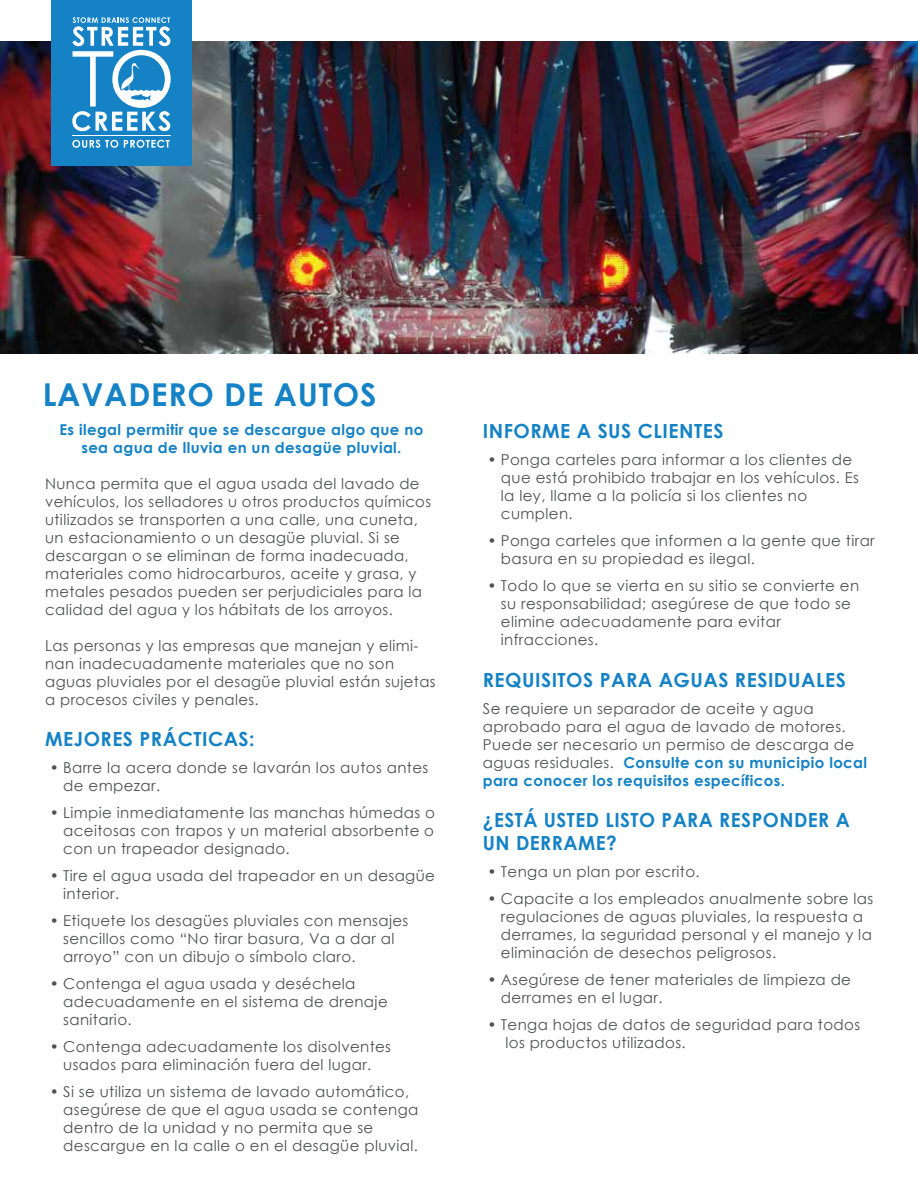
<style>
.page{position:relative;width:918px;height:1188px;background:#fff}
.page>*{position:absolute;margin:0;border:0;box-sizing:border-box;transform-origin:0 0}
.t1{font:700 31.5px "Century Gothic";letter-spacing:.025em;color:#1582c5}
.t2{font:700 19.5px/23.4px "Century Gothic";letter-spacing:.025em;color:#1582c5}
.t3{font:15px/18px "Century Gothic";letter-spacing:.025em;color:#4f5050}
.t4{font:700 15px/18px "Century Gothic";letter-spacing:.025em;color:#1582c5;text-align:center}
.s1{font-weight:700;color:#1582c5}
</style>
<div class="page">
<img style="left:0;top:42px;width:918px;height:312px">
<div style="left:51px;top:0;width:141px;height:165px;background:#1582c5"></div>
<svg style="left:72px;top:140px;width:46px;height:8px"></svg>
<svg style="left:124px;top:140px;width:46px;height:8px"></svg>
<svg style="left:72px;top:17px;width:99px;height:114px"></svg>
<hr style="left:72px;top:135px;width:99px;height:1px;background:#fff">
<h1 class="t1" style="left:43px;top:371px;width:335px">LAVADERO DE AUTOS</h1>
<p class="t4" style="left:59px;top:420px;width:366px">Es ilegal permitir que se descargue algo que no sea agua de lluvia en un desagüe pluvial.</p>
<p class="t3" style="left:45px;top:474px;width:387px">Nunca permita que el agua usada del lavado de vehículos, los selladores u otros productos químicos utilizados se transporten a una calle, una cuneta, un estacionamiento o un desagüe pluvial. Si se descargan o se eliminan de forma inadecuada, materiales como hidrocarburos, aceite y grasa, y metales pesados pueden ser perjudiciales para la calidad del agua y los hábitats de los arroyos.</p>
<p class="t3" style="left:45px;top:636px;width:392px">Las personas y las empresas que manejan y elimi&shy;nan inadecuadamente materiales que no son aguas pluviales por el desagüe pluvial están sujetas a procesos civiles y penales.</p>
<h2 class="t2" style="left:45px;top:727px;width:211px">MEJORES PRÁCTICAS:</h2>
<p class="t3" style="left:63px;top:759px;width:367px;text-indent:-14px">• Barre la acera donde se lavarán los autos antes de empezar.</p>
<p class="t3" style="left:63px;top:804px;width:373px;text-align:justify;text-indent:-14px">• Limpie inmediatamente las manchas húmedas o aceitosas con trapos y un material absorbente o con un trapeador designado.</p>
<p class="t3" style="left:63px;top:867px;width:373px;text-indent:-14px">• Tire el agua usada del trapeador en un desagüe interior.</p>
<p class="t3" style="left:63px;top:912px;width:347px;text-indent:-14px">• Etiquete los desagües pluviales con mensajes sencillos como “No tirar basura, Va a dar al arroyo” con un dibujo o símbolo claro.</p>
<p class="t3" style="left:63px;top:975px;width:326px;text-indent:-14px">• Contenga el agua usada y deséchela adecuadamente en el sistema de drenaje sanitario.</p>
<p class="t3" style="left:50px;top:1038px;width:343px;text-align:center">• Contenga adecuadamente los disolventes usados para eliminación fuera del lugar.</p>
<p class="t3" style="left:63px;top:1083px;width:357px;text-indent:-14px">• Si se utiliza un sistema de lavado automático, asegúrese de que el agua usada se contenga dentro de la unidad y no permita que se descargue en la calle o en el desagüe pluvial.</p>
<h2 class="t2" style="left:483px;top:419px;width:242px">INFORME A SUS CLIENTES</h2>
<p class="t3" style="left:501px;top:451px;width:360px;text-indent:-14px">• Ponga carteles para informar a los clientes de que está prohibido trabajar en los vehículos. Es la ley, llame a la policía si los clientes no cumplen.</p>
<p class="t3" style="left:501px;top:532px;width:375px;text-indent:-14px">• Ponga carteles que informen a la gente que tirar basura en su propiedad es ilegal.</p>
<p class="t3" style="left:501px;top:577px;width:360px;text-indent:-14px">• Todo lo que se vierta en su sitio se convierte en su responsabilidad; asegúrese de que todo se elimine adecuadamente para evitar infracciones.</p>
<h2 class="t2" style="left:483px;top:667px;width:364px">REQUISITOS PARA AGUAS RESIDUALES</h2>
<p class="t3" style="left:483px;top:699px;width:386px">Se requiere un separador de aceite y agua aprobado para el agua de lavado de motores.<br>Puede ser necesario un permiso de descarga de aguas residuales. <span class="s1">Consulte con su municipio local para conocer los requisitos específicos.</span></p>
<h2 class="t2" style="left:483px;top:807px;width:369px">¿ESTÁ USTED LISTO PARA RESPONDER A<br>UN DERRAME?</h2>
<p class="t3" style="left:487px;top:863px;width:214px">• Tenga un plan por escrito.</p>
<p class="t3" style="left:501px;top:890px;width:374px;text-indent:-14px">• Capacite a los empleados anualmente sobre las regulaciones de aguas pluviales, la respuesta a derrames, la seguridad personal y el manejo y la eliminación de desechos peligrosos.</p>
<p class="t3" style="left:501px;top:971px;width:352px;text-indent:-14px">• Asegúrese de tener materiales de limpieza de derrames en el lugar.</p>
<p class="t3" style="left:505px;top:1016px;width:356px;text-indent:-18px">• Tenga hojas de datos de seguridad para todos los productos utilizados.</p>
</div>
